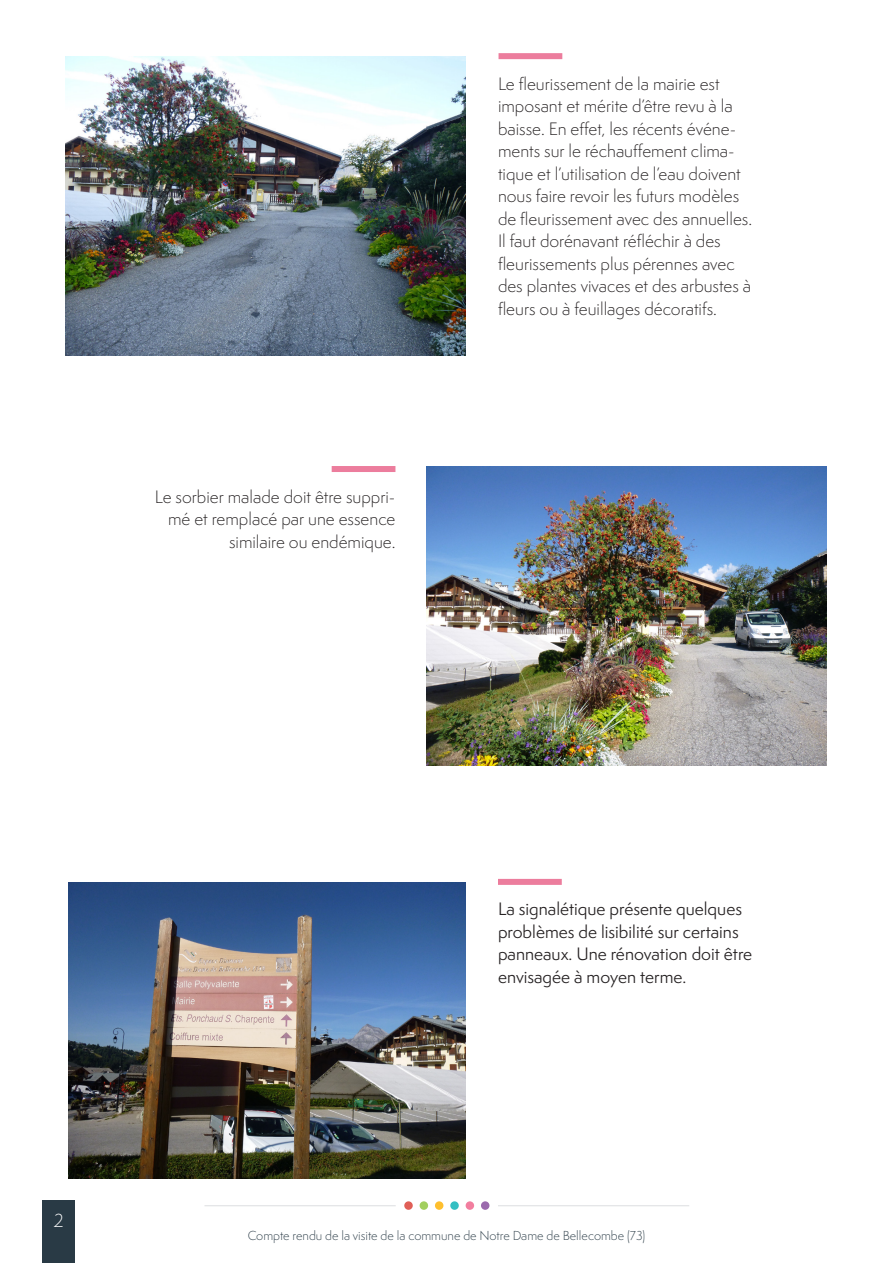
<style>
.page{position:relative;width:893px;height:1263px;background:#fff}
.page>*{position:absolute;margin:0;border:0;box-sizing:border-box;transform-origin:0 0}
.t1{font:300 17.55px "Semplicita Pro";color:#fff}
.t2{font:300 16.5px/22.5px "Semplicita Pro";color:#231f20;text-align:right}
.t3{font:16.5px/22.5px "Semplicita Pro";color:#231f20}
.t4{font:300 12px "Semplicita Pro";color:#293a45}
</style>
<div class="page">
<hr style="left:498px;top:1205px;width:191px;height:1px;background:#dedfe1">
<hr style="left:204px;top:1205px;width:192px;height:1px;background:#dedfe1">
<div style="left:404px;top:1201px;width:9px;height:9px;background:#e05f57;border-radius:50%"></div>
<div style="left:420px;top:1201px;width:8px;height:9px;background:#a2cf5f;border-radius:50%"></div>
<div style="left:435px;top:1201px;width:8px;height:9px;background:#febf2e;border-radius:50%"></div>
<div style="left:450px;top:1201px;width:9px;height:9px;background:#35bfc2;border-radius:50%"></div>
<div style="left:466px;top:1201px;width:8px;height:9px;background:#f27e9f;border-radius:50%"></div>
<div style="left:481px;top:1201px;width:8px;height:9px;background:#9b6aad;border-radius:50%"></div>
<div style="left:42px;top:1200px;width:32px;height:63px;background:#293a45"></div>
<img style="left:68px;top:882px;width:398px;height:297px">
<div style="left:498px;top:879px;width:64px;height:6px;background:#ec7d9d"></div>
<img style="left:427px;top:466px;width:400px;height:300px">
<div style="left:332px;top:466px;width:63px;height:6px;background:#ec7d9d"></div>
<img style="left:66px;top:56px;width:400px;height:300px">
<div style="left:498px;top:53px;width:64px;height:6px;background:#ec7d9d"></div>
<p class="t2" style="left:155px;top:485px;width:242px">Le sorbier malade doit être suppri&shy;mé et remplacé par une essence similaire ou endémique.</p>
<p class="t2" style="left:498px;top:72px;width:256px;text-align:left">Le fleurissement de la mairie est imposant et mérite d’être revu à la baisse. En effet, les récents événe&shy;ments sur le réchauffement clima&shy;tique et l’utilisation de l’eau doivent nous faire revoir les futurs modèles de fleurissement avec des annuelles.<br>Il faut dorénavant réfléchir à des fleurissements plus pérennes avec des plantes vivaces et des arbustes à fleurs ou à feuillages décoratifs.</p>
<p class="t1" style="left:54px;top:1209px;width:12px">2</p>
<p class="t3" style="left:498px;top:897px;width:256px">La signalétique présente quelques problèmes de lisibilité sur certains panneaux. Une rénovation doit être envisagée à moyen terme.</p>
<p class="t4" style="left:248px;top:1227px;width:399px">Compte rendu de la visite de la commune de Notre Dame de Bellecombe (73)</p>
</div>
